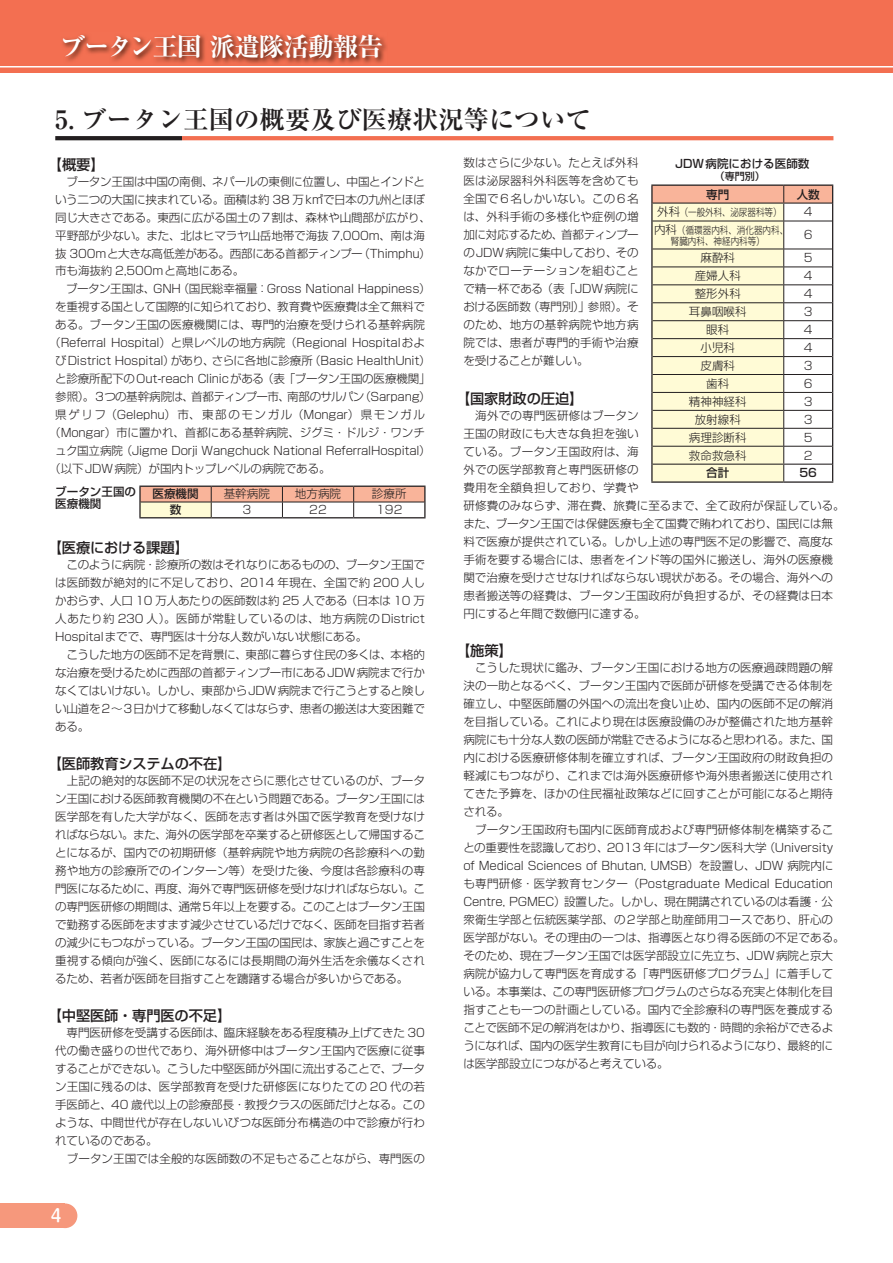
<style>
.page{position:relative;width:893px;height:1263px;background:#fff}
.page>*{position:absolute;margin:0;border:0;box-sizing:border-box;transform-origin:0 0}
.t1{font:700 25.5px "Ryumin Pr 6";color:#231f20}
.t2{font:700 expanded 25.5px "Ryumin Pr 6";letter-spacing:-.04em;color:#fff}
.t3{font:500 16.95px "Shin M Go Pr 6";color:#fff}
.t4{font:500 14.25px "Shin Go Pr 6";letter-spacing:-.01em;color:#231f20}
.t5{font:300 11.55px/18px "Shin Go Pr 6";letter-spacing:-.01em;color:#231f20}
.t6{font:300 11.55px "Shin Go Pr 6";letter-spacing:-.04em;color:#231f20}
.t7{font:300 11.55px "Shin Go Pr 6";letter-spacing:-.03em;color:#231f20}
.t8{font:500 11.55px/11.6px "Shin Go Pr 6";color:#231f20}
.t9{font:300 11.55px "Shin Go Pr 6";letter-spacing:.125em;color:#231f20}
.t10{font:300 10.05px/10.8px "Shin Go Pr 6";color:#231f20;scale:.85 1}
.t11{font:500 10.05px "Shin Go Pr 6";color:#231f20}
.s1{font-size:11.55px}
</style>
<div class="page">
<div style="left:0;top:0;width:893px;height:72px;background:#f36f51"></div>
<hr style="left:0;top:66px;width:893px;height:2px;background:#fff">
<hr style="left:892px;top:0;width:1px;height:1263px;background:#fdded0">
<div style="left:53px;top:1203px;width:24px;height:25px;background:#f6987c;border-radius:50%"></div>
<div style="left:0;top:1203px;width:65px;height:25px;background:#f6987c"></div>
<hr style="left:139px;top:517px;width:72px;height:1px;background:#231f20">
<hr style="left:211px;top:517px;width:71px;height:1px;background:#231f20">
<hr style="left:282px;top:517px;width:72px;height:1px;background:#231f20">
<hr style="left:354px;top:517px;width:72px;height:1px;background:#231f20">
<svg style="left:139px;top:486px;width:287px;height:31px"></svg>
<hr style="left:651px;top:184px;width:133px;height:2px;background:#231f20">
<hr style="left:784px;top:184px;width:49px;height:2px;background:#231f20">
<svg style="left:651px;top:185px;width:182px;height:296px"></svg>
<hr style="left:651px;top:481px;width:133px;height:2px;background:#231f20">
<hr style="left:784px;top:481px;width:49px;height:2px;background:#231f20">
<hr style="left:653px;top:203px;width:131px;height:1px;background:#231f20">
<hr style="left:784px;top:203px;width:48px;height:1px;background:#231f20">
<hr style="left:653px;top:464px;width:131px;height:1px;background:#231f20">
<hr style="left:784px;top:464px;width:48px;height:1px;background:#231f20">
<img style="left:63px;top:34px;width:324px;height:30px">
<svg style="left:55px;top:136px;width:127px;height:4px"></svg>
<hr style="left:182px;top:136px;width:651px;height:4px;background:#f36f51">
<h1 class="t2" style="left:60px;top:27px;width:325px">ブータン王国 派遣隊活動報告</h1>
<h1 class="t1" style="left:55px;top:99px;width:537px">5. ブータン王国の概要及び医療状況等について</h1>
<p class="t4" style="left:48px;top:153px;width:58px">【概要】</p>
<p class="t5" style="left:55px;top:171px;width:371px">　ブータン王国は中国の南側、ネパールの東側に位置し、中国とインドと</p>
<p class="t5" style="left:55px;top:189px;width:371px">いう二つの大国に挟まれている。面積は約 38 万k㎡で日本の九州とほぼ</p>
<p class="t5" style="left:55px;top:207px;width:377px">同じ大きさである。東西に広がる国土の７割は、森林や山間部が広がり、</p>
<p class="t5" style="left:55px;top:225px;width:371px">平野部が少ない。また、北はヒマラヤ山岳地帯で海抜 7,000m、南は海</p>
<p class="t7" style="left:55px;top:244px;width:377px">抜 300mと大きな高低差がある。西部にある首都ティンプー（Thimphu）</p>
<p class="t5" style="left:55px;top:261px;width:191px">市も海抜約 2,500mと高地にある。</p>
<p class="t5" style="left:55px;top:279px;width:377px">　ブータン王国は、GNH（国民総幸福量：Gross National Happiness）</p>
<p class="t5" style="left:55px;top:297px;width:371px">を重視する国として国際的に知られており、教育費や医療費は全て無料で</p>
<p class="t5" style="left:55px;top:315px;width:371px">ある。ブータン王国の医療機関には、専門的治療を受けられる基幹病院</p>
<p class="t5" style="left:49px;top:333px;width:377px">（Referral Hospital）と県レベルの地方病院（Regional Hospitalおよ</p>
<p class="t5" style="left:55px;top:351px;width:377px">びDistrict Hospital）があり、さらに各地に診療所（Basic HealthUnit）</p>
<p class="t5" style="left:55px;top:369px;width:377px">と診療所配下のOut-reach Clinicがある（表「ブータン王国の医療機関」</p>
<p class="t6" style="left:55px;top:388px;width:377px">参照）。３つの基幹病院は、首都ティンプー市、南部のサルパン（Sarpang）</p>
<p class="t9" style="left:55px;top:406px;width:371px">県ゲリフ（Gelephu）市、東部のモンガル（Mongar）県モンガル</p>
<p class="t5" style="left:49px;top:423px;width:377px">（Mongar）市に置かれ、首都にある基幹病院、ジグミ・ドルジ・ワンチ</p>
<p class="t5" style="left:55px;top:441px;width:377px">ュク国立病院（Jigme Dorji Wangchuck National ReferralHospital）</p>
<p class="t5" style="left:49px;top:459px;width:283px">（以下JDW病院）が国内トップレベルの病院である。</p>
<p class="t8" style="left:55px;top:485px;width:82px">ブータン王国の医療機関</p>
<p class="t8" style="left:153px;top:488px;width:48px">医療機関</p>
<p class="t5" style="left:224px;top:484px;width:48px">基幹病院</p>
<p class="t5" style="left:295px;top:484px;width:48px">地方病院</p>
<p class="t5" style="left:372px;top:484px;width:36px">診療所</p>
<p class="t8" style="left:170px;top:503px;width:13px">数</p>
<p class="t5" style="left:241px;top:500px;width:13px">３</p>
<p class="t5" style="left:309px;top:500px;width:19px">22</p>
<p class="t5" style="left:376px;top:500px;width:28px">192</p>
<p class="t4" style="left:48px;top:536px;width:143px">【医療における課題】</p>
<p class="t5" style="left:55px;top:554px;width:371px">　このように病院・診療所の数はそれなりにあるものの、ブータン王国では医師数が絶対的に不足しており、2014 年現在、全国で約 200 人しかおらず、人口 10 万人あたりの医師数は約 25 人である（日本は 10 万人あたり約 230 人）。医師が常駐しているのは、地方病院のDistrict Hospitalまでで、専門医は十分な人数がいない状態にある。<br>　こうした地方の医師不足を背景に、東部に暮らす住民の多くは、本格的な治療を受けるために西部の首都ティンプー市にあるJDW病院まで行かなくてはいけない。しかし、東部からJDW病院まで行こうとすると険しい山道を２～３日かけて移動しなくてはならず、患者の搬送は大変困難である。</p>
<p class="t4" style="left:48px;top:752px;width:185px">【医師教育システムの不在】</p>
<p class="t5" style="left:55px;top:770px;width:371px;text-align:justify">　上記の絶対的な医師不足の状況をさらに悪化させているのが、ブータン王国における医師教育機関の不在という問題である。ブータン王国には医学部を有した大学がなく、医師を志す者は外国で医学教育を受けなければならない。また、海外の医学部を卒業すると研修医として帰国することになるが、国内での初期研修（基幹病院や地方病院の各診療科への勤務や地方の診療所でのインターン等）を受けた後、今度は各診療科の専門医になるために、再度、海外で専門医研修を受けなければならない。この専門医研修の期間は、通常５年以上を要する。このことはブータン王国で勤務する医師をますます減少させているだけでなく、医師を目指す若者の減少にもつながっている。ブータン王国の国民は、家族と過ごすことを重視する傾向が強く、医師になるには長期間の海外生活を余儀なくされるため、若者が医師を目指すことを躊躇する場合が多いからである。</p>
<p class="t4" style="left:48px;top:1004px;width:185px">【中堅医師・専門医の不足】</p>
<p class="t5" style="left:55px;top:1022px;width:371px">　専門医研修を受講する医師は、臨床経験をある程度積み上げてきた 30代の働き盛りの世代であり、海外研修中はブータン王国内で医療に従事することができない。こうした中堅医師が外国に流出することで、ブータン王国に残るのは、医学部教育を受けた研修医になりたての 20 代の若手医師と、40 歳代以上の診療部長・教授クラスの医師だけとなる。このような、中間世代が存在しないいびつな医師分布構造の中で診療が行われているのである。<br>　ブータン王国では全般的な医師数の不足もさることながら、専門医の</p>
<h2 class="t3" style="left:51px;top:1202px;width:12px">4</h2>
<p class="t5" style="left:463px;top:153px;width:177px;text-align:justify">数はさらに少ない。たとえば外科医は泌尿器科外科医等を含めても全国で６名しかいない。この６名は、外科手術の多様化や症例の増加に対応するため、首都ティンプーのJDW病院に集中しており、そのなかでローテーションを組むことで精一杯である（表「JDW病院における医師数（専門別）」参照）。そのため、地方の基幹病院や地方病院では、患者が専門的手術や治療を受けることが難しい。</p>
<p class="t4" style="left:456px;top:387px;width:129px">【国家財政の圧迫】</p>
<p class="t5" style="left:463px;top:405px;width:383px">　海外での専門医研修はブータン<br>王国の財政にも大きな負担を強い<br>ている。ブータン王国政府は、海<br>外での医学部教育と専門医研修の<br>費用を全額負担しており、学費や<br>研修費のみならず、滞在費、旅費に至るまで、全て政府が保証している。また、ブータン王国では保健医療も全て国費で賄われており、国民には無料で医療が提供されている。しかし上述の専門医不足の影響で、高度な手術を要する場合には、患者をインド等の国外に搬送し、海外の医療機関で治療を受けさせなければならない現状がある。その場合、海外への患者搬送等の経費は、ブータン王国政府が負担するが、その経費は日本円にすると年間で数億円に達する。</p>
<p class="t4" style="left:456px;top:639px;width:58px">【施策】</p>
<p class="t5" style="left:463px;top:657px;width:383px">　こうした現状に鑑み、ブータン王国における地方の医療過疎問題の解決の一助となるべく、ブータン王国内で医師が研修を受講できる体制を確立し、中堅医師層の外国への流出を食い止め、国内の医師不足の解消を目指している。これにより現在は医療設備のみが整備された地方基幹病院にも十分な人数の医師が常駐できるようになると思われる。また、国内における医療研修体制を確立すれば、ブータン王国政府の財政負担の軽減にもつながり、これまでは海外医療研修や海外患者搬送に使用されてきた予算を、ほかの住民福祉政策などに回すことが可能になると期待される。<br>　ブータン王国政府も国内に医師育成および専門研修体制を構築することの重要性を認識しており、2013 年にはブータン医科大学（University of Medical Sciences of Bhutan, UMSB）を設置し、JDW 病院内にも専門研修・医学教育センター（Postgraduate Medical Education Centre, PGMEC）設置した。しかし、現在開講されているのは看護・公衆衛生学部と伝統医薬学部、の２学部と助産師用コースであり、肝心の医学部がない。その理由の一つは、指導医となり得る医師の不足である。そのため、現在ブータン王国では医学部設立に先立ち、JDW病院と京大病院が協力して専門医を育成する「専門医研修プログラム」に着手している。本事業は、この専門医研修プログラムのさらなる充実と体制化を目指すことも一つの計画としている。国内で全診療科の専門医を養成することで医師不足の解消をはかり、指導医にも数的・時間的余裕ができるようになれば、国内の医学生教育にも目が向けられるようになり、最終的には医学部設立につながると考えている。</p>
<p class="t8" style="left:675px;top:157px;width:136px">JDW病院における医師数</p>
<p class="t11" style="left:715px;top:168px;width:52px">（専門別）</p>
<p class="t8" style="left:706px;top:188px;width:25px">専門</p>
<p class="t8" style="left:797px;top:188px;width:25px">人数</p>
<p class="t10" style="left:657px;top:206px;width:148px"><span class="s1">外科</span>（一般外科、泌尿器科等）</p>
<p class="t5" style="left:804px;top:202px;width:10px">4</p>
<p class="t10" style="left:671px;top:224px;width:140px;text-indent:-17px"><span class="s1">内科</span>（循環器内科、消化器内科、腎臓内科、神経内科等）</p>
<p class="t5" style="left:802px;top:225px;width:13px">６</p>
<p class="t5" style="left:700px;top:248px;width:36px">麻酔科</p>
<p class="t5" style="left:802px;top:248px;width:13px">５</p>
<p class="t5" style="left:695px;top:266px;width:48px">産婦人科</p>
<p class="t5" style="left:804px;top:266px;width:10px">4</p>
<p class="t5" style="left:695px;top:284px;width:48px">整形外科</p>
<p class="t5" style="left:802px;top:284px;width:13px">４</p>
<p class="t5" style="left:689px;top:302px;width:59px">耳鼻咽喉科</p>
<p class="t5" style="left:804px;top:302px;width:10px">3</p>
<p class="t5" style="left:706px;top:320px;width:25px">眼科</p>
<p class="t5" style="left:804px;top:320px;width:10px">4</p>
<p class="t5" style="left:700px;top:338px;width:36px">小児科</p>
<p class="t5" style="left:802px;top:338px;width:13px">４</p>
<p class="t5" style="left:700px;top:355px;width:36px">皮膚科</p>
<p class="t5" style="left:804px;top:355px;width:10px">3</p>
<p class="t5" style="left:706px;top:373px;width:25px">歯科</p>
<p class="t5" style="left:804px;top:373px;width:10px">6</p>
<p class="t5" style="left:689px;top:391px;width:59px">精神神経科</p>
<p class="t5" style="left:802px;top:391px;width:13px">３</p>
<p class="t5" style="left:695px;top:409px;width:48px">放射線科</p>
<p class="t5" style="left:802px;top:409px;width:13px">３</p>
<p class="t5" style="left:689px;top:427px;width:59px">病理診断科</p>
<p class="t5" style="left:802px;top:427px;width:13px">５</p>
<p class="t5" style="left:689px;top:445px;width:59px">救命救急科</p>
<p class="t5" style="left:804px;top:445px;width:10px">2</p>
<p class="t8" style="left:706px;top:467px;width:25px">合計</p>
<p class="t8" style="left:799px;top:467px;width:19px">56</p>
</div>
